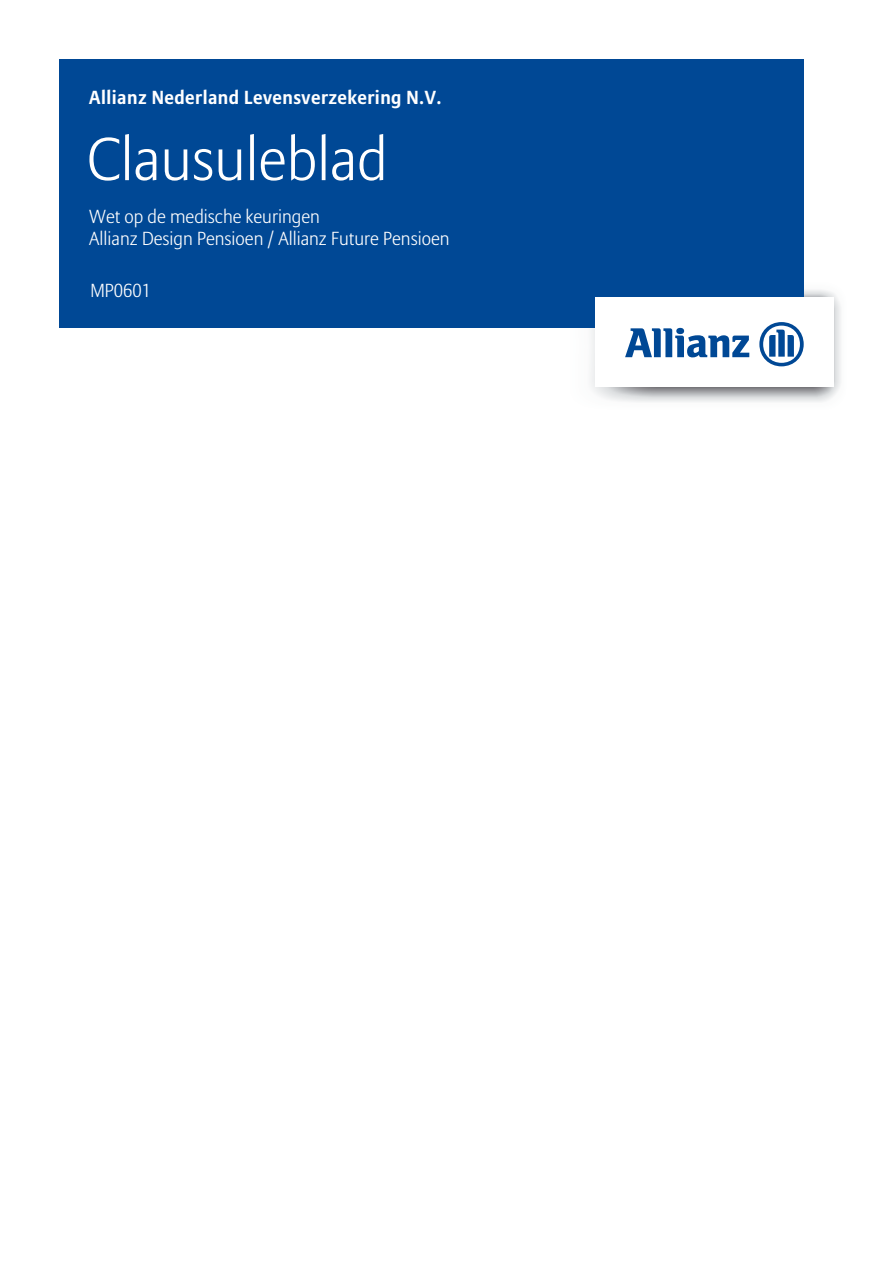
<style>
.page{position:relative;width:893px;height:1263px;background:#fff}
.page>*{position:absolute;margin:0;border:0;box-sizing:border-box;transform-origin:0 0}
.t1{font:300 60px "Allianz Sans";color:#fff}
.t2{font:300 18.75px/22.5px "Allianz Sans";color:#fff}
.t3{font:700 18.75px "Allianz Sans";letter-spacing:.025em;color:#fff}
</style>
<div class="page">
<div style="left:60px;top:60px;width:744px;height:267px;background:#004895"></div>
<svg style="left:569px;top:290px;width:272px;height:112px"></svg>
<p class="t3" style="left:89px;top:85px;width:354px">Allianz Nederland Levensverzekering N.V.</p>
<h1 class="t1" style="left:87px;top:123px;width:302px">Clausuleblad</h1>
<p class="t2" style="left:89px;top:206px;width:362px">Wet op de medische keuringen<br>Allianz Design Pensioen / Allianz Future Pensioen</p>
<p class="t2" style="left:90px;top:280px;width:62px">MP0601</p>
</div>
